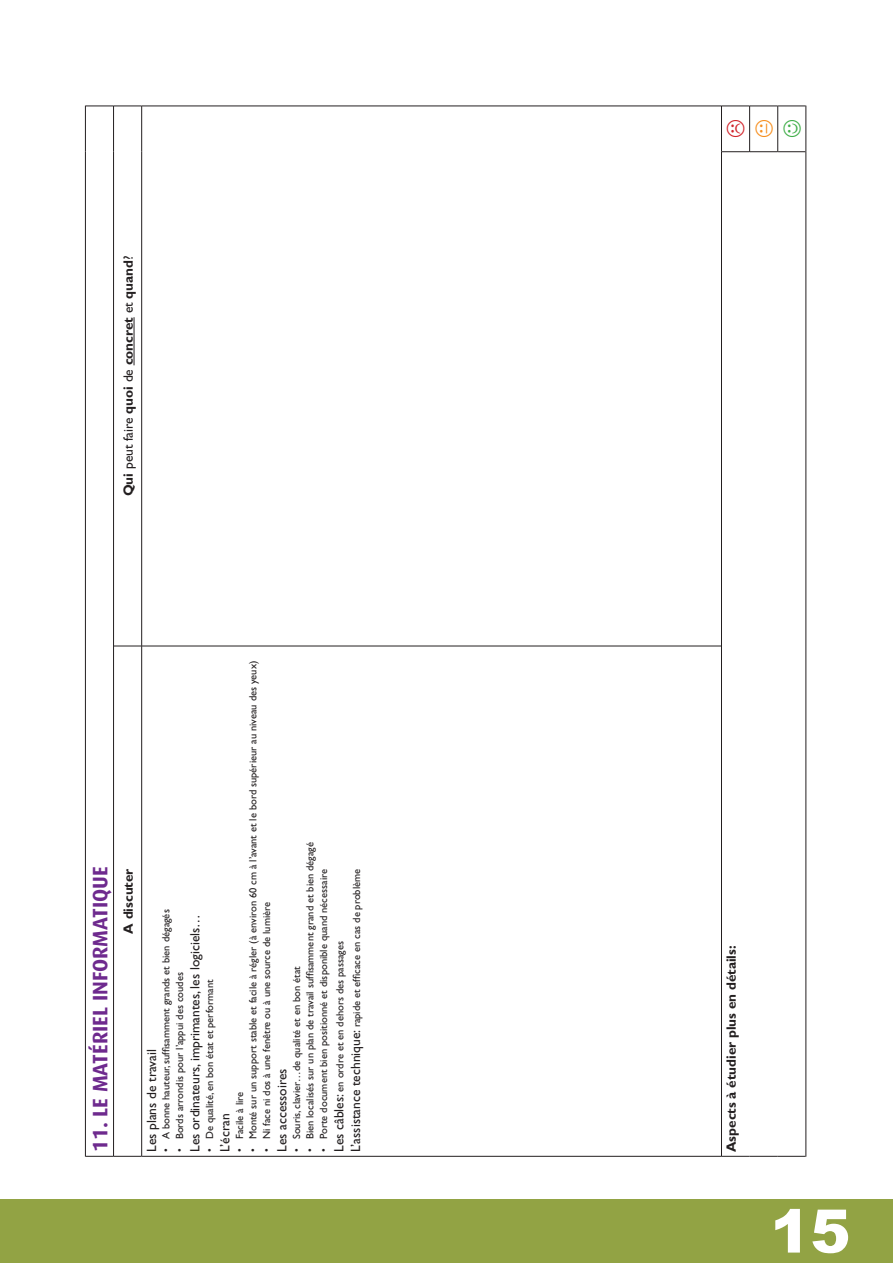
<style>
.page{position:relative;width:893px;height:1263px;background:#fff}
.page>*{position:absolute;margin:0;border:0;box-sizing:border-box;transform-origin:0 0}
.t1{font:900 60px "Arial";color:#fff}
.t2{font:700 21px "Dax";color:#6e2a8e}
.t3{font:13.5px "Gill Sans";color:#231f20}
.t4{font:700 13.5px "Gill Sans";color:#231f20}
.t5{font:10.5px/16.5px "Gill Sans";color:#231f20}
.s1{font-weight:400}
.s2{font-size:13.5px}
</style>
<div class="page">
<div style="left:0;top:1199px;width:893px;height:64px;background:#92a344"></div>
<hr style="left:85px;top:646px;width:1px;height:511px;background:#231f20">
<hr style="left:85px;top:152px;width:1px;height:494px;background:#231f20">
<hr style="left:85px;top:106px;width:1px;height:46px;background:#231f20">
<hr style="left:113px;top:646px;width:1px;height:511px;background:#231f20">
<svg style="left:86px;top:1156px;width:55px;height:1px"></svg>
<hr style="left:113px;top:152px;width:1px;height:494px;background:#231f20">
<svg style="left:114px;top:646px;width:27px;height:1px"></svg>
<hr style="left:113px;top:106px;width:1px;height:46px;background:#231f20">
<svg style="left:86px;top:106px;width:55px;height:1px"></svg>
<hr style="left:141px;top:646px;width:1px;height:511px;background:#231f20">
<hr style="left:142px;top:1156px;width:579px;height:1px;background:#231f20">
<hr style="left:141px;top:152px;width:1px;height:494px;background:#231f20">
<hr style="left:142px;top:646px;width:579px;height:1px;background:#231f20">
<hr style="left:141px;top:106px;width:1px;height:46px;background:#231f20">
<hr style="left:142px;top:106px;width:579px;height:1px;background:#231f20">
<hr style="left:721px;top:646px;width:1px;height:511px;background:#231f20">
<hr style="left:721px;top:152px;width:1px;height:494px;background:#231f20">
<svg style="left:722px;top:1156px;width:83px;height:1px"></svg>
<hr style="left:805px;top:646px;width:1px;height:511px;background:#231f20">
<hr style="left:805px;top:152px;width:1px;height:494px;background:#231f20">
<hr style="left:721px;top:106px;width:1px;height:46px;background:#231f20">
<hr style="left:749px;top:106px;width:1px;height:46px;background:#231f20">
<hr style="left:777px;top:106px;width:1px;height:46px;background:#231f20">
<svg style="left:722px;top:151px;width:83px;height:1px"></svg>
<svg style="left:722px;top:106px;width:83px;height:1px"></svg>
<hr style="left:805px;top:106px;width:1px;height:46px;background:#231f20">
<hr style="left:134px;top:317px;width:1px;height:48px;background:#231f20">
<p class="t4" style="left:120px;top:496px;width:242px;rotate:-90deg">Qui <span class="s1">peut faire</span> quoi <span class="s1">de</span> concret <span class="s1">et</span> quand<span class="s1">?</span></p>
<h2 class="t2" style="left:88px;top:1152px;width:287px;rotate:-90deg">11. Le matériel informatique</h2>
<p class="t4" style="left:120px;top:934px;width:67px;rotate:-90deg">A discuter</p>
<p class="t5" style="left:245px;top:1152px;width:493px;rotate:-90deg">• Monté sur un support stable et facile à régler (à environ 60 cm à l’avant et le bord supérieur au niveau des yeux)</p>
<p class="t5" style="left:302px;top:1152px;width:311px;rotate:-90deg">• Bien localisés sur un plan de travail suffisamment grand et bien dégagé</p>
<p class="t5" style="left:315px;top:1152px;width:285px;rotate:-90deg">• Porte document bien positionné et disponible quand nécessaire<br><span class="s2">Les câbles:</span> en ordre et en dehors des passages<br><span class="s2">L’assistance technique:</span> rapide et efficace en cas de problème</p>
<p class="t5" style="left:258px;top:1152px;width:252px;rotate:-90deg">• Ni face ni dos à une fenêtre ou à une source de lumière</p>
<p class="t5" style="left:158px;top:1152px;width:244px;rotate:-90deg">• A bonne hauteur, suffisamment grands et bien dégagés</p>
<p class="t3" style="left:187px;top:1152px;width:239px;rotate:-90deg">Les ordinateurs, imprimantes, les logiciels…</p>
<p class="t5" style="left:288px;top:1152px;width:187px;rotate:-90deg">• Souris, clavier…de qualité et en bon état</p>
<p class="t5" style="left:171px;top:1152px;width:181px;rotate:-90deg">• Bords arrondis pour l’appui des coudes</p>
<p class="t5" style="left:201px;top:1152px;width:174px;rotate:-90deg">• De qualité, en bon état et performant</p>
<p class="t3" style="left:144px;top:1152px;width:105px;rotate:-90deg">Les plans de travail</p>
<p class="t3" style="left:274px;top:1152px;width:85px;rotate:-90deg">Les accessoires</p>
<p class="t5" style="left:231px;top:1152px;width:62px;rotate:-90deg">• Facile à lire</p>
<p class="t3" style="left:217px;top:1152px;width:40px;rotate:-90deg">L’écran</p>
<p class="t4" style="left:723px;top:1152px;width:208px;rotate:-90deg">Aspects à étudier plus en détails:</p>
<h1 class="t1" style="left:770px;top:1198px;width:77px">15</h1>
</div>
